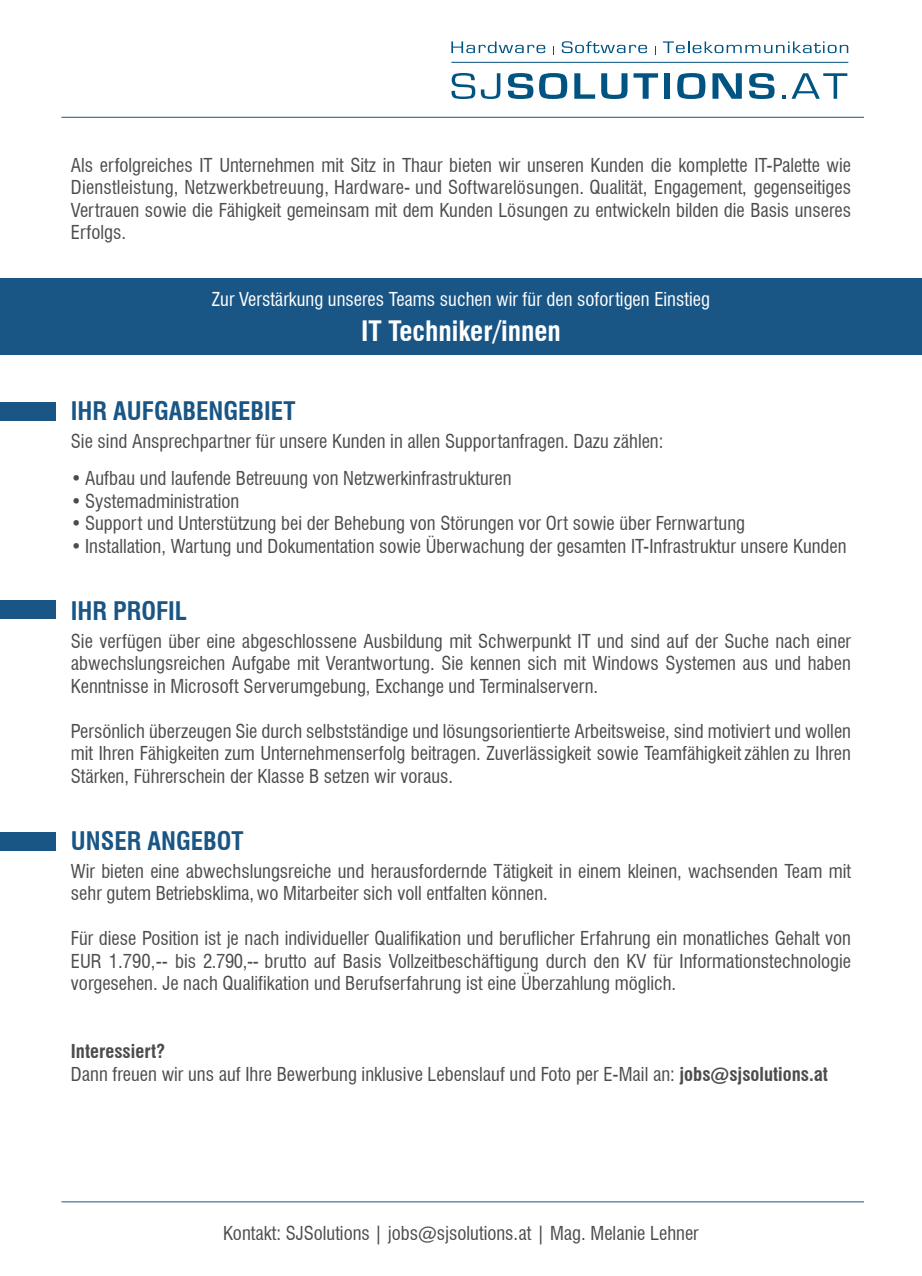
<style>
.page{position:relative;width:922px;height:1276px;background:#fff}
.page>*{position:absolute;margin:0;border:0;box-sizing:border-box;transform-origin:0 0}
.t1{font:700 condensed 27.5px "Swiss 721 BT";color:#fff}
.t2{font:700 condensed 25px "Swiss 721 BT";color:#195585}
.t3{font:condensed 18.75px/22.5px "Swiss 721 BT";color:#4b4c4d;text-align:justify}
.t4{font:condensed 18.75px "Swiss 721 BT";color:#fff}
.s1{font-weight:700}
</style>
<div class="page">
<div style="left:0;top:278px;width:921px;height:77px;background:#195585"></div>
<div style="left:0;top:402px;width:55px;height:19px;background:#195585"></div>
<div style="left:0;top:599px;width:55px;height:19px;background:#195585"></div>
<div style="left:0;top:832px;width:55px;height:19px;background:#195585"></div>
<svg style="left:451px;top:73px;width:49px;height:26px"></svg>
<svg style="left:507px;top:73px;width:26px;height:26px"></svg>
<svg style="left:539px;top:73px;width:28px;height:26px"></svg>
<svg style="left:574px;top:73px;width:21px;height:26px"></svg>
<svg style="left:601px;top:73px;width:26px;height:26px"></svg>
<svg style="left:633px;top:73px;width:25px;height:26px"></svg>
<div style="left:664px;top:73px;width:6px;height:26px;background:#015381"></div>
<svg style="left:677px;top:73px;width:28px;height:26px"></svg>
<svg style="left:712px;top:73px;width:29px;height:26px"></svg>
<svg style="left:749px;top:73px;width:25px;height:26px"></svg>
<svg style="left:782px;top:95px;width:3px;height:4px"></svg>
<svg style="left:791px;top:73px;width:56px;height:26px"></svg>
<svg style="left:451px;top:41px;width:94px;height:12px"></svg>
<svg style="left:561px;top:41px;width:86px;height:12px"></svg>
<svg style="left:662px;top:41px;width:186px;height:12px"></svg>
<hr style="left:451px;top:62px;width:397px;height:1px;background:#015381">
<hr style="left:61px;top:117px;width:802px;height:1px;background:#195585">
<hr style="left:61px;top:1201px;width:802px;height:1px;background:#195585">
<p class="t3" style="left:71px;top:154px;width:781px">Als erfolgreiches IT Unternehmen mit Sitz in Thaur bieten wir unseren Kunden die komplette IT-Palette wie Dienstleistung, Netzwerkbetreuung, Hardware- und Softwarelösungen. Qualität, Engagement, gegenseitiges Vertrauen sowie die Fähigkeit gemeinsam mit dem Kunden Lösungen zu entwickeln bilden die Basis unseres Erfolgs.</p>
<p class="t4" style="left:212px;top:288px;width:499px">Zur Verstärkung unseres Teams suchen wir für den sofortigen Einstieg</p>
<h1 class="t1" style="left:361px;top:314px;width:201px">IT Techniker/innen</h1>
<h2 class="t2" style="left:71px;top:396px;width:226px">IHR AUFGABENGEBIET</h2>
<p class="t3" style="left:71px;top:430px;width:594px">Sie sind Ansprechpartner für unsere Kunden in allen Supportanfragen. Dazu zählen:</p>
<p class="t3" style="left:71px;top:467px;width:442px">• Aufbau und laufende Betreuung von Netzwerkinfrastrukturen</p>
<p class="t3" style="left:71px;top:490px;width:170px">• Systemadministration</p>
<p class="t3" style="left:71px;top:512px;width:675px">• Support und Unterstützung bei der Behebung von Störungen vor Ort sowie über Fernwartung</p>
<p class="t3" style="left:71px;top:535px;width:777px">• Installation, Wartung und Dokumentation sowie Überwachung der gesamten IT-Infrastruktur unsere Kunden</p>
<h2 class="t2" style="left:71px;top:596px;width:118px">IHR PROFIL</h2>
<p class="t3" style="left:71px;top:630px;width:781px">Sie verfügen über eine abgeschlossene Ausbildung mit Schwerpunkt IT und sind auf der Suche nach einer abwechslungsreichen Aufgabe mit Verantwortung. Sie kennen sich mit Windows Systemen aus und haben Kenntnisse in Microsoft Serverumgebung, Exchange und Terminalservern.</p>
<p class="t3" style="left:71px;top:720px;width:781px">Persönlich überzeugen Sie durch selbstständige und lösungsorientierte Arbeitsweise, sind motiviert und wollen mit Ihren Fähigkeiten zum Unternehmenserfolg beitragen. Zuverlässigkeit sowie Teamfähigkeit zählen zu Ihren Stärken, Führerschein der Klasse B setzen wir voraus.</p>
<h2 class="t2" style="left:71px;top:826px;width:174px">UNSER ANGEBOT</h2>
<p class="t3" style="left:71px;top:860px;width:781px">Wir bieten eine abwechslungsreiche und herausfordernde Tätigkeit in einem kleinen, wachsenden Team mit sehr gutem Betriebsklima, wo Mitarbeiter sich voll entfalten können.</p>
<p class="t3" style="left:71px;top:927px;width:781px">Für diese Position ist je nach individueller Qualifikation und beruflicher Erfahrung ein monatliches Gehalt von EUR 1.790,-- bis 2.790,-- brutto auf Basis Vollzeitbeschäftigung durch den KV für Informationstechnologie vorgesehen. Je nach Qualifikation und Berufserfahrung ist eine Überzahlung möglich.</p>
<p class="t3" style="left:71px;top:1040px;width:758px"><span class="s1">Interessiert?<br></span>Dann freuen wir uns auf Ihre Bewerbung inklusive Lebenslauf und Foto per E-Mail an: <span class="s1">jobs@sjsolutions.at</span></p>
<p class="t3" style="left:223px;top:1221px;width:477px">Kontakt: SJSolutions | jobs@sjsolutions.at | Mag. Melanie Lehner</p>
</div>
